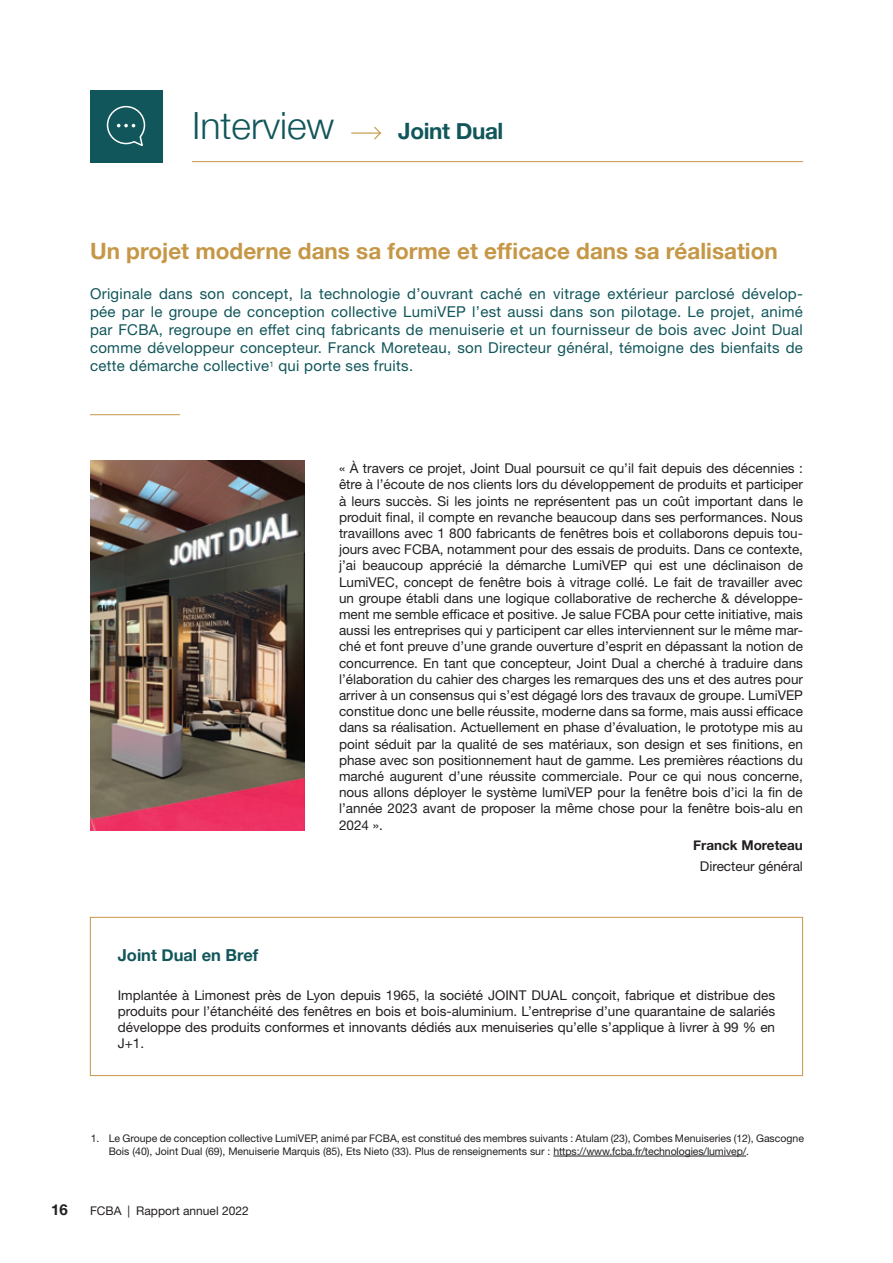
<style>
.page{position:relative;width:893px;height:1263px;background:#fff}
.page>*{position:absolute;margin:0;border:0;box-sizing:border-box;transform-origin:0 0}
.t1{font:300 37.5px "Helvetica Neue";color:#11565a}
.t2{font:700 22.5px "Helvetica Neue";color:#c59746}
.t3{font:700 22.5px "Helvetica Neue";letter-spacing:-.015em;color:#11565a}
.t4{font:700 16.5px "Helvetica Neue";color:#11565a}
.t5{font:15px/18px "Helvetica Neue";letter-spacing:.02em;color:#11565a;text-align:justify}
.t6{font:700 15px "Helvetica Neue";color:#231f20}
.t7{font:13.5px/16.2px "Helvetica Neue";color:#231f20;text-align:justify}
.t8{font:700 13.5px "Helvetica Neue";color:#231f20}
.t9{font:12px "Helvetica Neue";color:#231f20}
.t10{font:10.5px/12.6px "Helvetica Neue";color:#231f20}
</style>
<div class="page">
<svg style="left:351px;top:126px;width:31px;height:14px"></svg>
<div style="left:90px;top:90px;width:72px;height:72px;background:#11565a"></div>
<svg style="left:106px;top:105px;width:40px;height:41px"></svg>
<hr style="left:192px;top:161px;width:611px;height:1px;background:#c59746">
<div style="left:90px;top:917px;width:713px;height:159px;border:1px solid #c59746"></div>
<hr style="left:90px;top:414px;width:90px;height:1px;background:#c59746">
<hr style="left:553px;top:1156px;width:193px;height:1px;background:#231f20">
<img style="left:91px;top:461px;width:213px;height:369px">
<h1 class="t1" style="left:192px;top:103px;width:144px">Interview</h1>
<h2 class="t3" style="left:398px;top:118px;width:107px">Joint Dual</h2>
<h2 class="t2" style="left:90px;top:237px;width:689px">Un projet moderne dans sa forme et efficace dans sa réalisation</h2>
<p class="t5" style="left:90px;top:287px;width:714px">Originale dans son concept, la technologie d’ouvrant caché en vitrage extérieur parclosé dévelop&shy;pée par le groupe de conception collective LumiVEP l’est aussi dans son pilotage. Le projet, animé par FCBA, regroupe en effet cinq fabricants de menuiserie et un fournisseur de bois avec Joint Dual comme développeur concepteur. Franck Moreteau, son Directeur général, témoigne des bienfaits de cette démarche collective<sup>1</sup> qui porte ses fruits.</p>
<p class="t7" style="left:339px;top:462px;width:465px">« À travers ce projet, Joint Dual poursuit ce qu’il fait depuis des décennies : être à l’écoute de nos clients lors du développement de produits et participer à leurs succès. Si les joints ne représentent pas un coût important dans le produit final, il compte en revanche beaucoup dans ses performances. Nous travaillons avec 1 800 fabricants de fenêtres bois et collaborons depuis tou&shy;jours avec FCBA, notamment pour des essais de produits. Dans ce contexte, j’ai beaucoup apprécié la démarche LumiVEP qui est une déclinaison de LumiVEC, concept de fenêtre bois à vitrage collé. Le fait de travailler avec un groupe établi dans une logique collaborative de recherche &amp; développe&shy;ment me semble efficace et positive. Je salue FCBA pour cette initiative, mais aussi les entreprises qui y participent car elles interviennent sur le même mar&shy;ché et font preuve d’une grande ouverture d’esprit en dépassant la notion de concurrence. En tant que concepteur, Joint Dual a cherché à traduire dans l’élaboration du cahier des charges les remarques des uns et des autres pour arriver à un consensus qui s’est dégagé lors des travaux de groupe. LumiVEP constitue donc une belle réussite, moderne dans sa forme, mais aussi efficace dans sa réalisation. Actuellement en phase d’évaluation, le prototype mis au point séduit par la qualité de ses matériaux, son design et ses finitions, en phase avec son positionnement haut de gamme. Les premières réactions du marché augurent d’une réussite commerciale. Pour ce qui nous concerne, nous allons déployer le système lumiVEP pour la fenêtre bois d’ici la fin de l’année 2023 avant de proposer la même chose pour la fenêtre bois-alu en 2024 ».</p>
<p class="t8" style="left:693px;top:837px;width:111px">Franck Moreteau</p>
<p class="t7" style="left:700px;top:859px;width:105px">Directeur général</p>
<p class="t4" style="left:118px;top:945px;width:142px">Joint Dual en Bref</p>
<p class="t7" style="left:118px;top:988px;width:659px">Implantée à Limonest près de Lyon depuis 1965, la société JOINT DUAL conçoit, fabrique et distribue des produits pour l’étanchéité des fenêtres en bois et bois-aluminium. L’entreprise d’une quarantaine de salariés développe des produits conformes et innovants dédiés aux menuiseries qu’elle s’applique à livrer à 99 % en J+1.</p>
<p class="t10" style="left:109px;top:1133px;width:697px;text-indent:-18px">1. Le Groupe de conception collective LumiVEP, animé par FCBA, est constitué des membres suivants : Atulam (23), Combes Menuiseries (12), Gascogne<br>Bois (40), Joint Dual (69), Menuiserie Marquis (85), Ets Nieto (33). Plus de renseignements sur : https://www.fcba.fr/technologies/lumivep/.</p>
<p class="t6" style="left:51px;top:1200px;width:18px">16</p>
<p class="t9" style="left:90px;top:1206px;width:160px">FCBA | Rapport annuel 2022</p>
</div>
